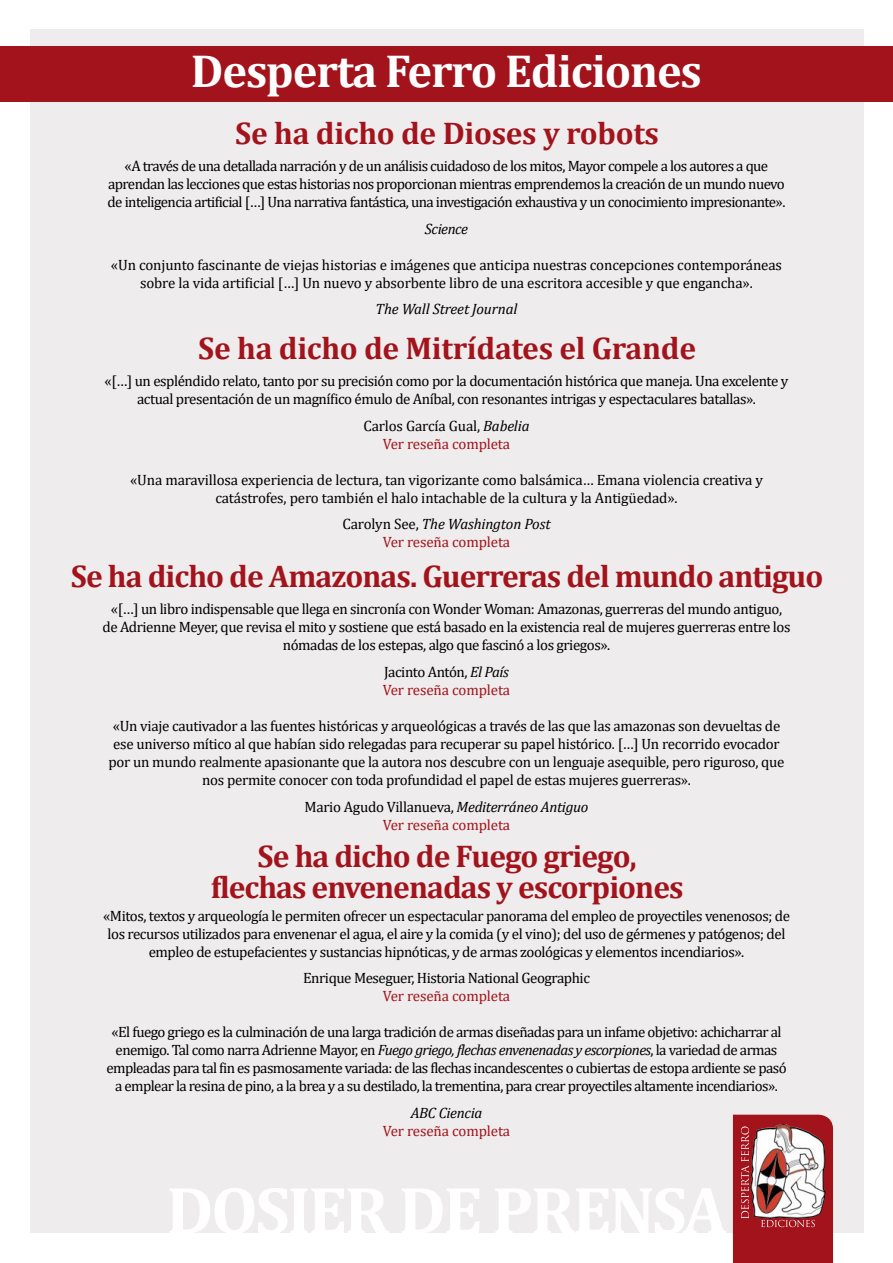
<style>
.page{position:relative;width:893px;height:1263px;background:#fff}
.page>*{position:absolute;margin:0;border:0;box-sizing:border-box;transform-origin:0 0}
.t1{font:700 46.5px "Cambria";letter-spacing:-.025em;color:#fff}
.t2{font:700 31.5px/31.5px "Cambria";letter-spacing:-.03em;color:#a3131c;text-align:center}
.t3{font:700 31.5px "Cambria";letter-spacing:-.01em;color:#a3131c}
.t4{font:15px/18px "Cambria";letter-spacing:-.03em;color:#000;text-align:center}
.t5{font:15px/18px "Cambria";letter-spacing:-.01em;color:#000;text-align:center}
.t6{font:italic 15px/18px "Cambria";letter-spacing:-.01em;color:#000;text-align:center}
.t7{font:15px/18px "Cambria";letter-spacing:-.01em;color:#a3131c}
.t8{font:italic 15px "Cambria";letter-spacing:-.03em;color:#000}
.s1{font-style:italic}
.s2{color:#a3131c}
.s3{font-style:normal}
.s4{font-style:normal;color:#a3131c}
.s5{color:#000}
.s6{font-style:italic;color:#000}
</style>
<div class="page">
<div style="left:30px;top:30px;width:833px;height:1203px;background:#eeecec"></div>
<svg style="left:733px;top:1115px;width:100px;height:148px;background:#b25c60"></svg>
<div style="left:0;top:47px;width:893px;height:55px;background:#a3131c"></div>
<h1 class="t1" style="left:191px;top:39px;width:512px">Desperta Ferro Ediciones</h1>
<h2 class="t3" style="left:235px;top:111px;width:425px">Se ha dicho de Dioses y robots</h2>
<p class="t4" style="left:108px;top:157px;width:679px">«A través de una detallada narración y de un análisis cuidadoso de los mitos, Mayor compele a los autores a que aprendan las lecciones que estas historias nos proporcionan mientras emprendemos la creación de un mundo nuevo de inteligencia artificial […] Una narrativa fantástica, una investigación exhaustiva y un conocimiento impresionante».</p>
<p class="t8" style="left:425px;top:218px;width:45px">Science</p>
<p class="t5" style="left:111px;top:255px;width:673px">«Un conjunto fascinante de viejas historias e imágenes que anticipa nuestras concepciones contemporáneas sobre la vida artificial […] Un nuevo y absorbente libro de una escritora accesible y que engancha».</p>
<p class="t6" style="left:376px;top:299px;width:143px">The Wall Street Journal</p>
<h2 class="t3" style="left:198px;top:326px;width:499px">Se ha dicho de Mitrídates el Grande</h2>
<p class="t4" style="left:105px;top:372px;width:685px">«[…] un espléndido relato, tanto por su precisión como por la documentación histórica que maneja. Una excelente y actual presentación de un magnífico émulo de Aníbal, con resonantes intrigas y espectaculares batallas».</p>
<p class="t5" style="left:363px;top:417px;width:168px">Carlos García Gual, <span class="s1">Babelia<br></span><span class="s2">Ver reseña completa</span></p>
<p class="t5" style="left:130px;top:471px;width:634px">«Una maravillosa experiencia de lectura, tan vigorizante como balsámica… Emana violencia creativa y catástrofes, pero también el halo intachable de la cultura y la Antigüedad».</p>
<p class="t6" style="left:342px;top:514px;width:209px"><span class="s3">Carolyn See,</span> The Washington Post<br><span class="s4">Ver reseña completa</span></p>
<h2 class="t2" style="left:71px;top:559px;width:754px">Se ha dicho de Amazonas. Guerreras del mundo antiguo</h2>
<p class="t4" style="left:103px;top:600px;width:689px">«[…] un libro indispensable que llega en sincronía con Wonder Woman: Amazonas, guerreras del mundo antiguo, de Adrienne Meyer, que revisa el mito y sostiene que está basado en la existencia real de mujeres guerreras entre los nómadas de los estepas, algo que fascinó a los griegos».</p>
<p class="t7" style="left:383px;top:663px;width:129px"><span class="s5">Jacinto Antón,</span> <span class="s6">El País<br></span>Ver reseña completa</p>
<p class="t4" style="left:109px;top:717px;width:677px">«Un viaje cautivador a las fuentes históricas y arqueológicas a través de las que las amazonas son devueltas de ese universo mítico al que habían sido relegadas para recuperar su papel histórico. […] Un recorrido evocador por un mundo realmente apasionante que la autora nos descubre con un lenguaje asequible, pero riguroso, que nos permite conocer con toda profundidad el papel de estas mujeres guerreras».</p>
<p class="t4" style="left:304px;top:797px;width:286px">Mario Agudo Villanueva, <span class="s1">Mediterráneo Antiguo<br></span><span class="s2">Ver reseña completa</span></p>
<h2 class="t2" style="left:211px;top:839px;width:474px">Se ha dicho de Fuego griego, flechas envenenadas y escorpiones</h2>
<p class="t4" style="left:103px;top:907px;width:688px">«Mitos, textos y arqueología le permiten ofrecer un espectacular panorama del empleo de proyectiles venenosos; de los recursos utilizados para envenenar el agua, el aire y la comida (y el vino); del uso de gérmenes y patógenos; del empleo de estupefacientes y sustancias hipnóticas, y de armas zoológicas y elementos incendiarios».</p>
<p class="t4" style="left:303px;top:969px;width:288px">Enrique Meseguer, Historia National Geographic</p>
<p class="t7" style="left:383px;top:987px;width:129px">Ver reseña completa</p>
<p class="t4" style="left:106px;top:1023px;width:682px">«El fuego griego es la culminación de una larga tradición de armas diseñadas para un infame objetivo: achicharrar al enemigo. Tal como narra Adrienne Mayor, en <span class="s1">Fuego griego, flechas envenenadas y escorpiones</span>, la variedad de armas empleadas para tal fin es pasmosamente variada: de las flechas incandescentes o cubiertas de estopa ardiente se pasó a emplear la resina de pino, a la brea y a su destilado, la trementina, para crear proyectiles altamente incendiarios».</p>
<p class="t6" style="left:411px;top:1103px;width:73px">ABC Ciencia</p>
<p class="t7" style="left:383px;top:1122px;width:129px">Ver reseña completa</p>
</div>
